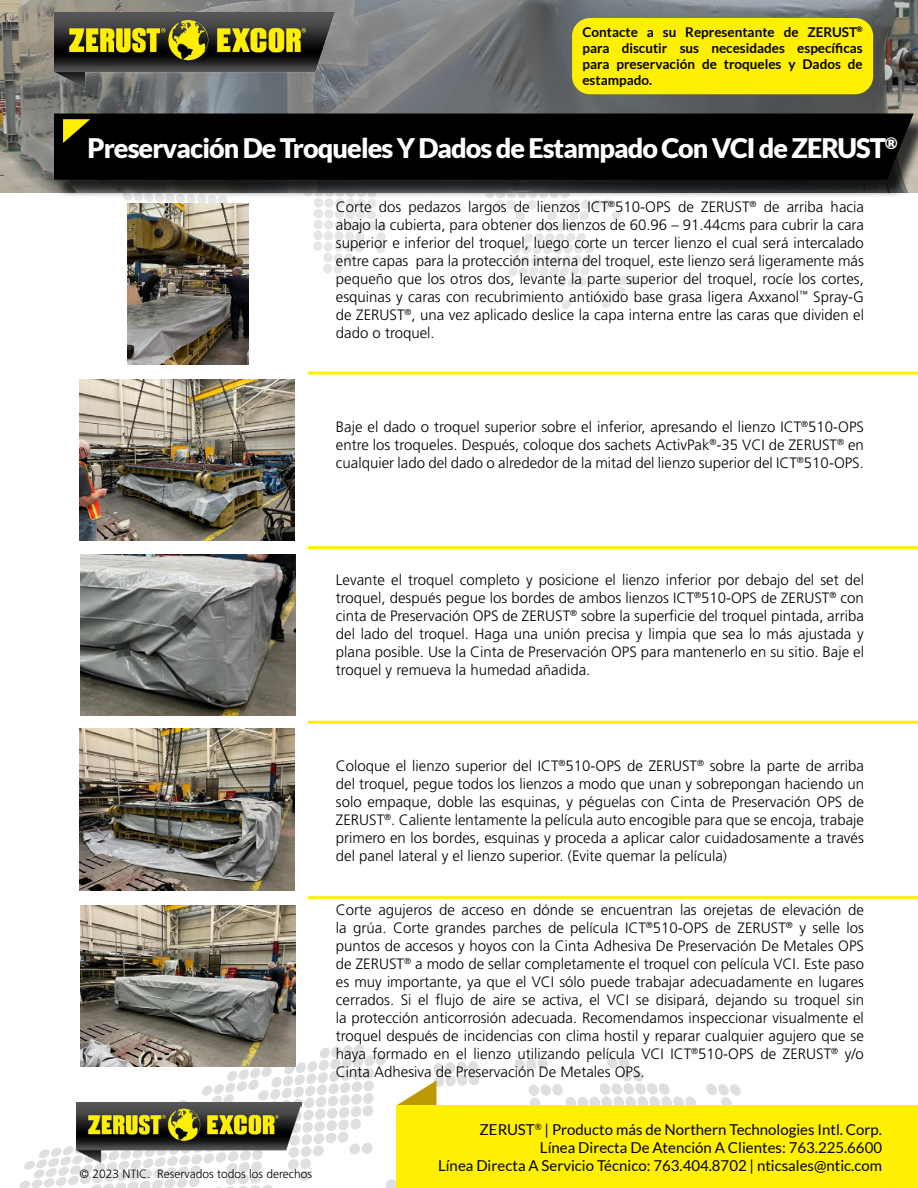
<style>
.page{position:relative;width:918px;height:1188px;background:#fff}
.page>*{position:absolute;margin:0;border:0;box-sizing:border-box;transform-origin:0 0}
.t1{font:900 27px "Lato";letter-spacing:-.035em;color:#fff}
.t2{font:300 15px/18px "Frutiger LT Std";color:#000;text-align:justify}
.t3{font:15px "Lato";color:#000}
.t4{font:700 13.5px/16.2px "Lato";color:#000;text-align:justify}
.t5{font:300 12px "Frutiger LT Std";color:#000}
</style>
<div class="page">
<svg style="left:19px;top:1044px;width:722px;height:144px"></svg>
<svg style="left:397px;top:1080px;width:40px;height:25px"></svg>
<div style="left:397px;top:1105px;width:521px;height:83px;background:#ffef00"></div>
<svg style="left:0;top:192px;width:638px;height:132px"></svg>
<hr style="left:308px;top:896px;width:610px;height:3px;background:#ffef00">
<hr style="left:308px;top:721px;width:610px;height:3px;background:#ffef00">
<hr style="left:308px;top:546px;width:610px;height:3px;background:#ffef00">
<hr style="left:308px;top:372px;width:610px;height:3px;background:#ffef00">
<img style="left:0;top:0;width:918px;height:192px">
<img style="left:77px;top:1103px;width:224px;height:60px">
<div style="left:572px;top:18px;width:301px;height:76px;background:#ffef00;border-radius:18px"></div>
<img style="left:54px;top:12px;width:280px;height:75px">
<div style="left:56px;top:116px;width:862px;height:82px;background:#000;opacity:.75"></div>
<div style="left:54px;top:114px;width:860px;height:66px;background:#000"></div>
<svg style="left:63px;top:119px;width:27px;height:24px"></svg>
<img style="left:128px;top:203px;width:120px;height:161px">
<img style="left:79px;top:380px;width:215px;height:161px">
<img style="left:81px;top:554px;width:214px;height:161px">
<img style="left:79px;top:729px;width:215px;height:161px">
<img style="left:81px;top:905px;width:214px;height:161px">
<p class="t4" style="left:582px;top:23px;width:282px">Contacte a su Representante de ZERUST<sup>® </sup>para discutir sus necesidades específicas para preservación de troqueles y Dados de estampado.</p>
<p class="t1" style="left:87px;top:132px;width:811px">Preservación De Troqueles Y Dados de Estampado Con VCI de ZERUST<sup>®</sup></p>
<p class="t2" style="left:336px;top:198px;width:530px">Corte dos pedazos largos de lienzos ICT<sup>®</sup>510-OPS de ZERUST<sup>®</sup> de arriba hacia abajo la cubierta, para obtener dos lienzos de 60.96 – 91.44cms para cubrir la cara superior e inferior del troquel, luego corte un tercer lienzo el cual será intercalado entre capas para la protección interna del troquel, este lienzo será ligeramente más pequeño que los otros dos, levante la parte superior del troquel, rocíe los cortes, esquinas y caras con recubrimiento antióxido base grasa ligera Axxanol<sup>™</sup> Spray-G de ZERUST<sup>®</sup>, una vez aplicado deslice la capa interna entre las caras que dividen el dado o troquel.</p>
<p class="t2" style="left:336px;top:419px;width:530px">Baje el dado o troquel superior sobre el inferior, apresando el lienzo ICT<sup>®</sup>510-OPS entre los troqueles. Después, coloque dos sachets ActivPak<sup>®</sup>-35 VCI de ZERUST<sup>®</sup> en cualquier lado del dado o alrededor de la mitad del lienzo superior del ICT<sup>®</sup>510-OPS.</p>
<p class="t2" style="left:336px;top:571px;width:530px">Levante el troquel completo y posicione el lienzo inferior por debajo del set del troquel, después pegue los bordes de ambos lienzos ICT<sup>®</sup>510-OPS de ZERUST<sup>®</sup> con cinta de Preservación OPS de ZERUST<sup>®</sup> sobre la superficie del troquel pintada, arriba del lado del troquel. Haga una unión precisa y limpia que sea lo más ajustada y plana posible. Use la Cinta de Preservación OPS para mantenerlo en su sitio. Baje el troquel y remueva la humedad añadida.</p>
<p class="t2" style="left:336px;top:757px;width:530px">Coloque el lienzo superior del ICT<sup>®</sup>510-OPS de ZERUST<sup>®</sup> sobre la parte de arriba del troquel, pegue todos los lienzos a modo que unan y sobrepongan haciendo un solo empaque, doble las esquinas, y péguelas con Cinta de Preservación OPS de ZERUST<sup>®</sup>. Caliente lentamente la película auto encogible para que se encoja, trabaje primero en los bordes, esquinas y proceda a aplicar calor cuidadosamente a través del panel lateral y el lienzo superior. (Evite quemar la película)</p>
<p class="t5" style="left:80px;top:1167px;width:234px">© 2023 NTIC. Reservados todos los derechos</p>
<p class="t2" style="left:336px;top:901px;width:530px">Corte agujeros de acceso en dónde se encuentran las orejetas de elevación de la grúa. Corte grandes parches de película ICT<sup>®</sup>510-OPS de ZERUST<sup>®</sup> y selle los puntos de accesos y hoyos con la Cinta Adhesiva De Preservación De Metales OPS de ZERUST<sup>®</sup> a modo de sellar completamente el troquel con película VCI. Este paso es muy importante, ya que el VCI sólo puede trabajar adecuadamente en lugares cerrados. Si el flujo de aire se activa, el VCI se disipará, dejando su troquel sin la protección anticorrosión adecuada. Recomendamos inspeccionar visualmente el troquel después de incidencias con clima hostil y reparar cualquier agujero que se haya formado en el lienzo utilizando película VCI ICT<sup>®</sup>510-OPS de ZERUST<sup>®</sup> y/o Cinta Adhesiva de Preservación De Metales OPS.</p>
<p class="t3" style="left:480px;top:1121px;width:404px">ZERUST<sup>®</sup> | Producto más de Northern Technologies Intl. Corp.</p>
<p class="t3" style="left:540px;top:1139px;width:344px">Línea Directa De Atención A Clientes: 763.225.6600</p>
<p class="t3" style="left:438px;top:1157px;width:445px">Línea Directa A Servicio Técnico: 763.404.8702 | nticsales@ntic.com</p>
</div>
